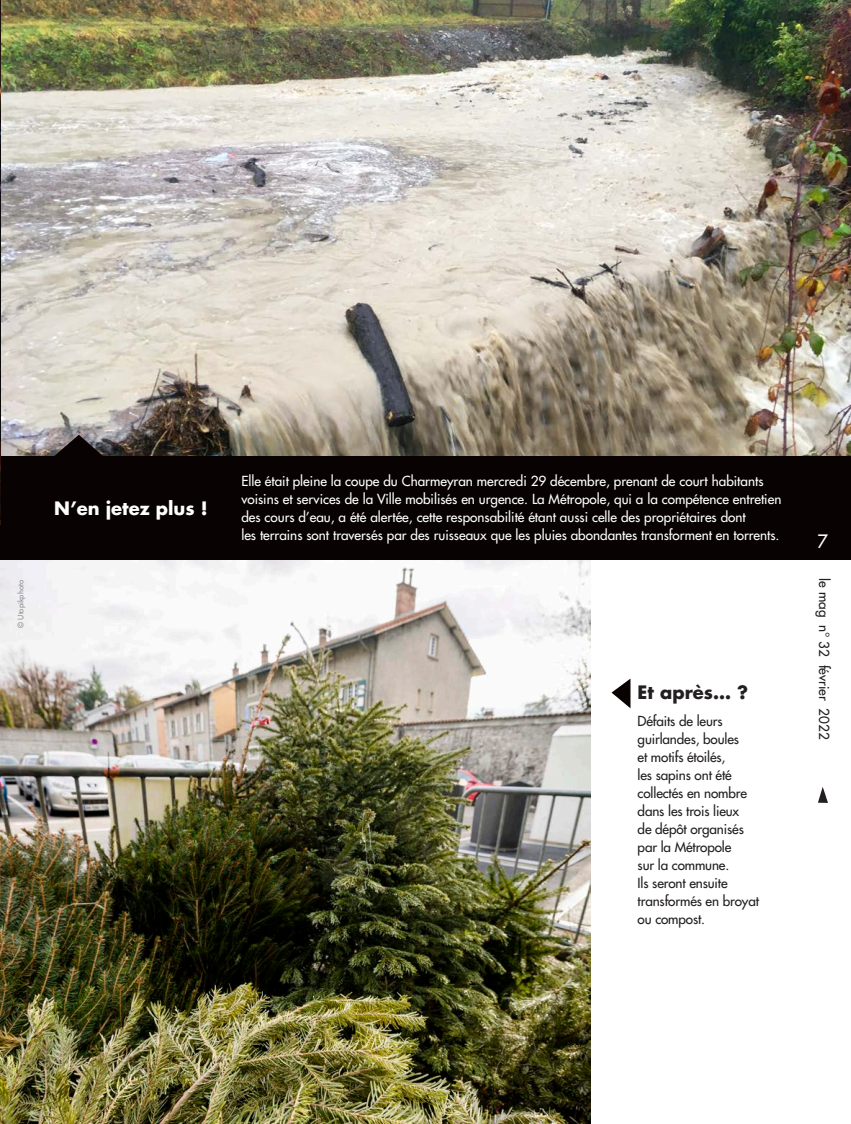
<style>
.page{position:relative;width:851px;height:1124px;background:#fff}
.page>*{position:absolute;margin:0;border:0;box-sizing:border-box;transform-origin:0 0}
.t1{font:700 18px "Futura";color:#fff}
.t2{font:700 18px "Futura";color:#231f20}
.t3{font:18px "Futura";color:#fff}
.t4{font:13.5px/18px "Futura";color:#fff}
.t5{font:13.5px/18px "Futura";letter-spacing:-.01em;color:#231f20}
.t6{font:7.5px "Futura";color:#808285}
</style>
<div class="page">
<img style="left:1px;top:0;width:850px;height:456px">
<img style="left:0;top:559px;width:591px;height:564px">
<div style="left:0;top:456px;width:851px;height:103px;background:#080302"></div>
<svg style="left:54px;top:434px;width:49px;height:22px"></svg>
<img style="left:0;top:1px;width:1px;height:523px">
<svg style="left:611px;top:679px;width:19px;height:29px"></svg>
<svg style="left:818px;top:787px;width:10px;height:16px"></svg>
<h1 class="t1" style="left:54px;top:495px;width:155px">N’en jetez plus !</h1>
<p class="t4" style="left:241px;top:472px;width:541px">Elle était pleine la coupe du Charmeyran mercredi 29 décembre, prenant de court habitants voisins et services de la Ville mobilisés en urgence. La Métropole, qui a la compétence entretien des cours d’eau, a été alertée, cette responsabilité étant aussi celle des propriétaires dont<br>les terrains sont traversés par des ruisseaux que les pluies abondantes transforment en torrents.</p>
<h1 class="t3" style="left:817px;top:529px;width:12px">7</h1>
<p class="t6" style="left:16px;top:628px;width:49px;rotate:-90deg">© Utopikphoto</p>
<p class="t5" style="left:833px;top:578px;width:163px;rotate:90deg">le mag n° 32 février 2022</p>
<h1 class="t2" style="left:637px;top:680px;width:112px">Et après… ?</h1>
<p class="t5" style="left:637px;top:711px;width:123px">Défaits de leurs guirlandes, boules<br>et motifs étoilés,<br>les sapins ont été collectés en nombre dans les trois lieux<br>de dépôt organisés par la Métropole<br>sur la commune.<br>Ils seront ensuite transformés en broyat ou compost.</p>
</div>
